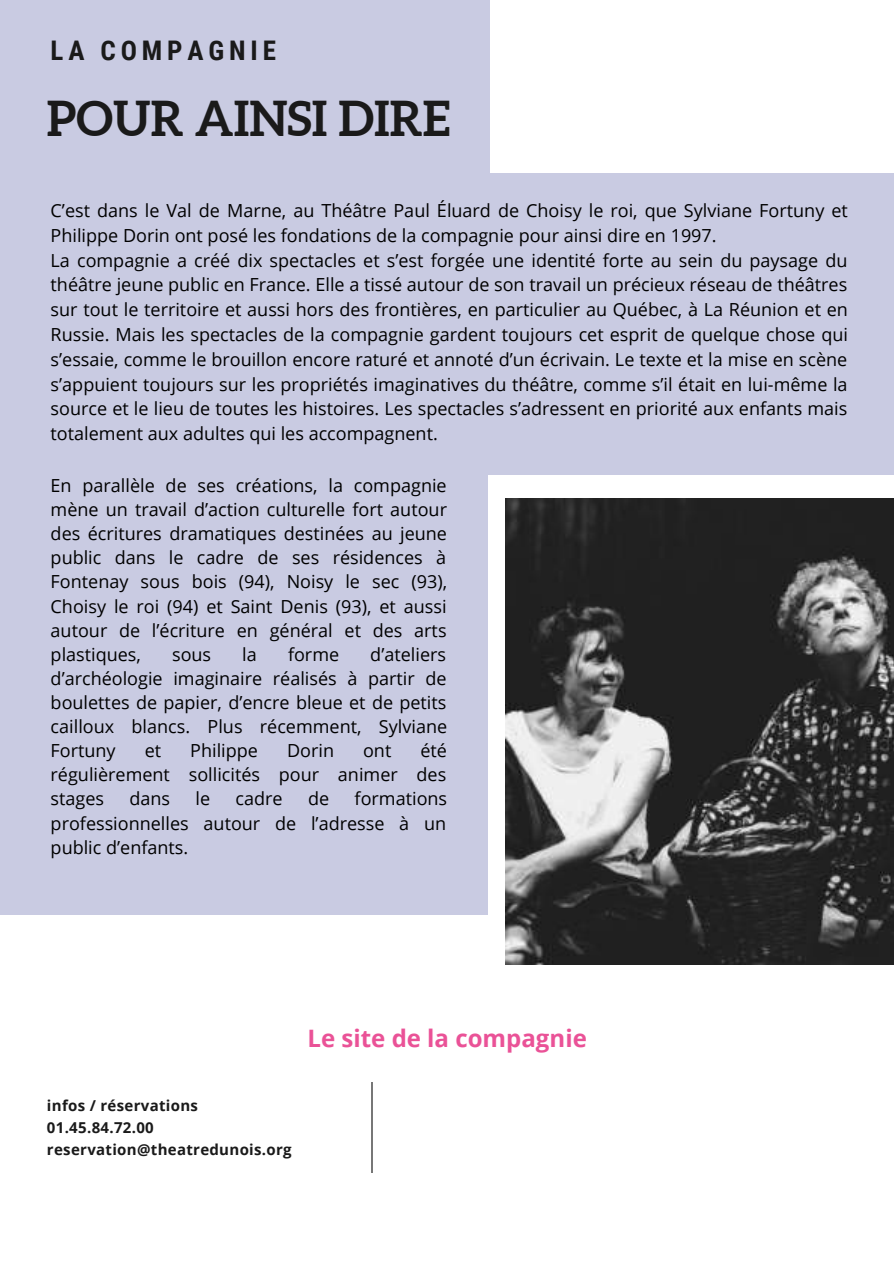
<style>
.page{position:relative;width:894px;height:1264px;background:#fff}
.page>*{position:absolute;margin:0;border:0;box-sizing:border-box;transform-origin:0 0}
.t1{font:700 48px "Aleo";color:#1a1a1a}
.t2{font:700 27px "Roboto Condensed";letter-spacing:.18em;color:#1a1a1a}
.t3{font:700 24px "Open Sans";color:#ea5297}
.t4{font:18px/24.2px "Open Sans";color:#000;text-align:justify}
.t5{font:700 15px/22.4px "Open Sans";letter-spacing:.02em;color:#1a1a1a}
</style>
<div class="page">
<hr style="left:371px;top:1082px;width:2px;height:90px;background:#777">
<div style="left:0;top:173px;width:893px;height:302px;background:#c9cbe2"></div>
<div style="left:0;top:0;width:489px;height:225px;background:#c9cbe2"></div>
<div style="left:0;top:454px;width:488px;height:460px;background:#c9cbe2"></div>
<img style="left:505px;top:499px;width:388px;height:465px">
<h2 class="t2" style="left:51px;top:35px;width:227px">LA COMPAGNIE</h2>
<h1 class="t1" style="left:47px;top:91px;width:405px">POUR AINSI DIRE</h1>
<p class="t4" style="left:51px;top:198px;width:798px;line-height:24.8px;text-align:left">C’est dans le Val de Marne, au Théâtre Paul Éluard de Choisy le roi, que Sylviane Fortuny et Philippe Dorin ont posé les fondations de la compagnie pour ainsi dire en 1997.<br>La compagnie a créé dix spectacles et s’est forgée une identité forte au sein du paysage du théâtre jeune public en France. Elle a tissé autour de son travail un précieux réseau de théâtres sur tout le territoire et aussi hors des frontières, en particulier au Québec, à La Réunion et en Russie. Mais les spectacles de la compagnie gardent toujours cet esprit de quelque chose qui s’essaie, comme le brouillon encore raturé et annoté d’un écrivain. Le texte et la mise en scène s’appuient toujours sur les propriétés imaginatives du théâtre, comme s’il était en lui-même la source et le lieu de toutes les histoires. Les spectacles s’adressent en priorité aux enfants mais totalement aux adultes qui les accompagnent.</p>
<p class="t4" style="left:51px;top:473px;width:398px">En parallèle de ses créations, la compagnie mène un travail d’action culturelle fort autour des écritures dramatiques destinées au jeune public dans le cadre de ses résidences à Fontenay sous bois (94), Noisy le sec (93), Choisy le roi (94) et Saint Denis (93), et aussi autour de l’écriture en général et des arts plastiques,</p>
<p class="t4" style="left:172px;top:641px;width:41px">sous</p>
<p class="t4" style="left:242px;top:641px;width:16px">la</p>
<p class="t4" style="left:288px;top:641px;width:53px">forme</p>
<p class="t4" style="left:51px;top:641px;width:398px;text-indent:319px">d’ateliers d’archéologie imaginaire réalisés à partir de boulettes de papier, d’encre bleue et de petits cailloux blancs. Plus récemment, Sylviane Fortuny</p>
<p class="t4" style="left:51px;top:738px;width:398px;text-indent:370px">été régulièrement sollicités pour animer des stages</p>
<p class="t4" style="left:145px;top:738px;width:18px">et</p>
<p class="t4" style="left:190px;top:738px;width:69px">Philippe</p>
<p class="t4" style="left:287px;top:738px;width:48px">Dorin</p>
<p class="t4" style="left:363px;top:738px;width:30px">ont</p>
<p class="t4" style="left:51px;top:786px;width:398px;text-indent:304px">formations professionnelles autour de l’adresse à un public d’enfants.</p>
<p class="t4" style="left:129px;top:786px;width:42px">dans</p>
<p class="t4" style="left:195px;top:786px;width:16px">le</p>
<p class="t4" style="left:235px;top:786px;width:49px">cadre</p>
<p class="t4" style="left:308px;top:786px;width:23px">de</p>
<h3 class="t3" style="left:307px;top:1021px;width:281px">Le site de la compagnie</h3>
<p class="t5" style="left:47px;top:1093px;width:246px">infos / réservations<br>01.45.84.72.00 reservation@theatredunois.org</p>
</div>
